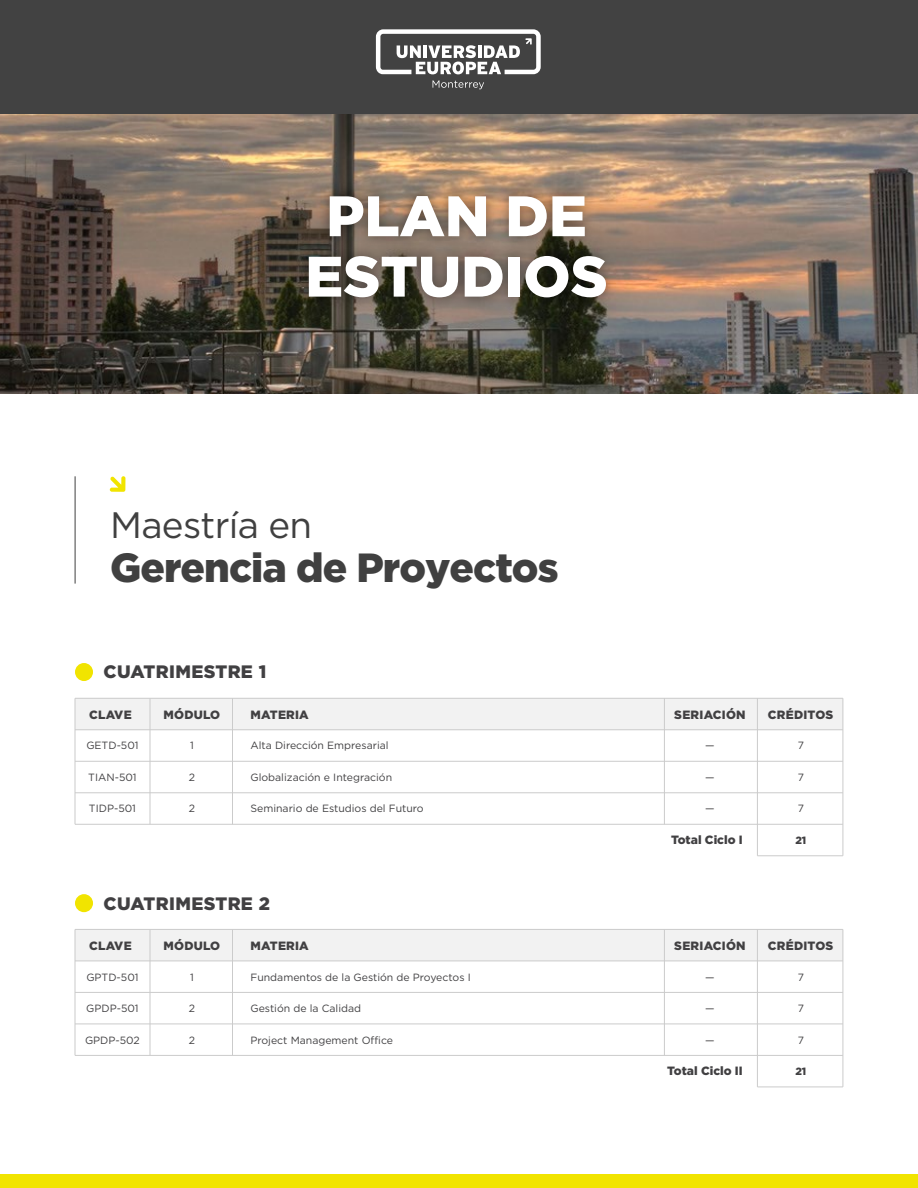
<style>
.page{position:relative;width:918px;height:1188px;background:#fff}
.page>*{position:absolute;margin:0;border:0;box-sizing:border-box;transform-origin:0 0}
.t1{font:900 57px/60.4px "Gotham HTF";color:#fff;text-align:center}
.t2{font:900 40.65px "Gotham HTF";letter-spacing:-.025em;color:#404040}
.t3{font:36.75px "Gotham HTF";letter-spacing:-.02em;color:#404040}
.t4{font:900 18px "Gotham HTF";letter-spacing:.02em;color:#414042}
.t5{font:900 12px "Gotham HTF";letter-spacing:.02em;color:#414042}
.t6{font:900 12px "Gotham HTF";color:#414042}
.t7{font:10.5px "Gotham HTF";color:#414042}
.t8{font:900 10.5px "Gotham HTF";color:#414042}
</style>
<div class="page">
<div style="left:0;top:1174px;width:918px;height:14px;background:#f1e400"></div>
<div style="left:0;top:0;width:918px;height:118px;background:#424242"></div>
<img style="left:0;top:114px;width:918px;height:279px">
<img style="left:308px;top:170px;width:298px;height:60px">
<img style="left:286px;top:230px;width:341px;height:96px">
<svg style="left:433px;top:80px;width:51px;height:9px"></svg>
<svg style="left:376px;top:29px;width:165px;height:45px"></svg>
<div style="left:75px;top:698px;width:768px;height:32px;background:#f2f2f2"></div>
<hr style="left:75px;top:698px;width:768px;height:1px;background:#cbcbcb">
<hr style="left:75px;top:698px;width:1px;height:126px;background:#cbcbcb">
<hr style="left:150px;top:698px;width:1px;height:126px;background:#cbcbcb">
<hr style="left:843px;top:698px;width:1px;height:158px;background:#cbcbcb">
<hr style="left:757px;top:698px;width:1px;height:158px;background:#cbcbcb">
<hr style="left:664px;top:698px;width:1px;height:126px;background:#cbcbcb">
<hr style="left:75px;top:730px;width:768px;height:1px;background:#cbcbcb">
<hr style="left:75px;top:761px;width:768px;height:1px;background:#cbcbcb">
<hr style="left:75px;top:793px;width:768px;height:1px;background:#cbcbcb">
<hr style="left:75px;top:824px;width:768px;height:1px;background:#cbcbcb">
<hr style="left:757px;top:856px;width:86px;height:1px;background:#cbcbcb">
<div style="left:75px;top:663px;width:18px;height:18px;background:#f1e400;border-radius:50%"></div>
<div style="left:75px;top:929px;width:768px;height:32px;background:#f2f2f2"></div>
<hr style="left:75px;top:929px;width:768px;height:1px;background:#cbcbcb">
<hr style="left:75px;top:929px;width:1px;height:126px;background:#cbcbcb">
<hr style="left:150px;top:929px;width:1px;height:126px;background:#cbcbcb">
<hr style="left:232px;top:698px;width:1px;height:126px;background:#cbcbcb">
<hr style="left:232px;top:929px;width:1px;height:126px;background:#cbcbcb">
<hr style="left:843px;top:929px;width:1px;height:158px;background:#cbcbcb">
<hr style="left:757px;top:929px;width:1px;height:158px;background:#cbcbcb">
<hr style="left:664px;top:929px;width:1px;height:126px;background:#cbcbcb">
<hr style="left:75px;top:961px;width:768px;height:1px;background:#cbcbcb">
<hr style="left:75px;top:992px;width:768px;height:1px;background:#cbcbcb">
<hr style="left:75px;top:1024px;width:768px;height:1px;background:#cbcbcb">
<hr style="left:75px;top:1055px;width:768px;height:1px;background:#cbcbcb">
<hr style="left:757px;top:1087px;width:86px;height:1px;background:#cbcbcb">
<div style="left:75px;top:894px;width:18px;height:18px;background:#f1e400;border-radius:50%"></div>
<hr style="left:75px;top:476px;width:1px;height:108px;background:#404040">
<svg style="left:110px;top:476px;width:15px;height:16px"></svg>
<h1 class="t1" style="left:305px;top:185px;width:304px">PLAN DE<br>ESTUDIOS</h1>
<h3 class="t3" style="left:110px;top:505px;width:204px">Maestría en</h3>
<h2 class="t2" style="left:110px;top:544px;width:450px">Gerencia de Proyectos</h2>
<h3 class="t4" style="left:104px;top:662px;width:164px">CUATRIMESTRE 1</h3>
<p class="t5" style="left:89px;top:708px;width:44px">CLAVE</p>
<p class="t5" style="left:251px;top:708px;width:60px">MATERIA</p>
<p class="t5" style="left:674px;top:708px;width:73px">SERIACIÓN</p>
<p class="t5" style="left:164px;top:708px;width:58px">MÓDULO</p>
<p class="t7" style="left:86px;top:740px;width:54px">GETD-501</p>
<p class="t7" style="left:88px;top:771px;width:50px">TIAN-501</p>
<p class="t7" style="left:89px;top:803px;width:49px">TIDP-501</p>
<p class="t7" style="left:190px;top:740px;width:5px">1</p>
<p class="t7" style="left:189px;top:771px;width:8px">2</p>
<p class="t7" style="left:189px;top:803px;width:8px">2</p>
<p class="t7" style="left:250px;top:740px;width:140px">Alta Dirección Empresarial</p>
<p class="t7" style="left:250px;top:771px;width:143px">Globalización e Integración</p>
<p class="t7" style="left:250px;top:803px;width:175px">Seminario de Estudios del Futuro</p>
<p class="t7" style="left:705px;top:740px;width:11px">—</p>
<p class="t7" style="left:705px;top:771px;width:11px">—</p>
<p class="t7" style="left:705px;top:803px;width:11px">—</p>
<p class="t6" style="left:671px;top:833px;width:73px">Total Ciclo I</p>
<h3 class="t4" style="left:104px;top:893px;width:168px">CUATRIMESTRE 2</h3>
<p class="t5" style="left:89px;top:939px;width:44px">CLAVE</p>
<p class="t5" style="left:251px;top:939px;width:60px">MATERIA</p>
<p class="t5" style="left:164px;top:939px;width:58px">MÓDULO</p>
<p class="t5" style="left:674px;top:939px;width:73px">SERIACIÓN</p>
<p class="t7" style="left:86px;top:971px;width:54px">GPTD-501</p>
<p class="t7" style="left:86px;top:1003px;width:54px">GPDP-501</p>
<p class="t7" style="left:85px;top:1034px;width:56px">GPDP-502</p>
<p class="t7" style="left:190px;top:971px;width:5px">1</p>
<p class="t7" style="left:189px;top:1003px;width:8px">2</p>
<p class="t7" style="left:189px;top:1034px;width:8px">2</p>
<p class="t7" style="left:250px;top:971px;width:222px">Fundamentos de la Gestión de Proyectos I</p>
<p class="t7" style="left:250px;top:1003px;width:112px">Gestión de la Calidad</p>
<p class="t7" style="left:250px;top:1034px;width:144px">Project Management Office</p>
<p class="t7" style="left:705px;top:971px;width:11px">—</p>
<p class="t7" style="left:705px;top:1003px;width:11px">—</p>
<p class="t7" style="left:705px;top:1034px;width:11px">—</p>
<p class="t6" style="left:667px;top:1064px;width:77px">Total Ciclo II</p>
<p class="t5" style="left:768px;top:708px;width:67px">CRÉDITOS</p>
<p class="t7" style="left:798px;top:740px;width:8px">7</p>
<p class="t7" style="left:798px;top:771px;width:8px">7</p>
<p class="t7" style="left:798px;top:803px;width:8px">7</p>
<p class="t8" style="left:795px;top:834px;width:12px">21</p>
<p class="t5" style="left:768px;top:939px;width:67px">CRÉDITOS</p>
<p class="t7" style="left:798px;top:971px;width:8px">7</p>
<p class="t7" style="left:798px;top:1003px;width:8px">7</p>
<p class="t7" style="left:798px;top:1034px;width:8px">7</p>
<p class="t8" style="left:795px;top:1065px;width:12px">21</p>
</div>
